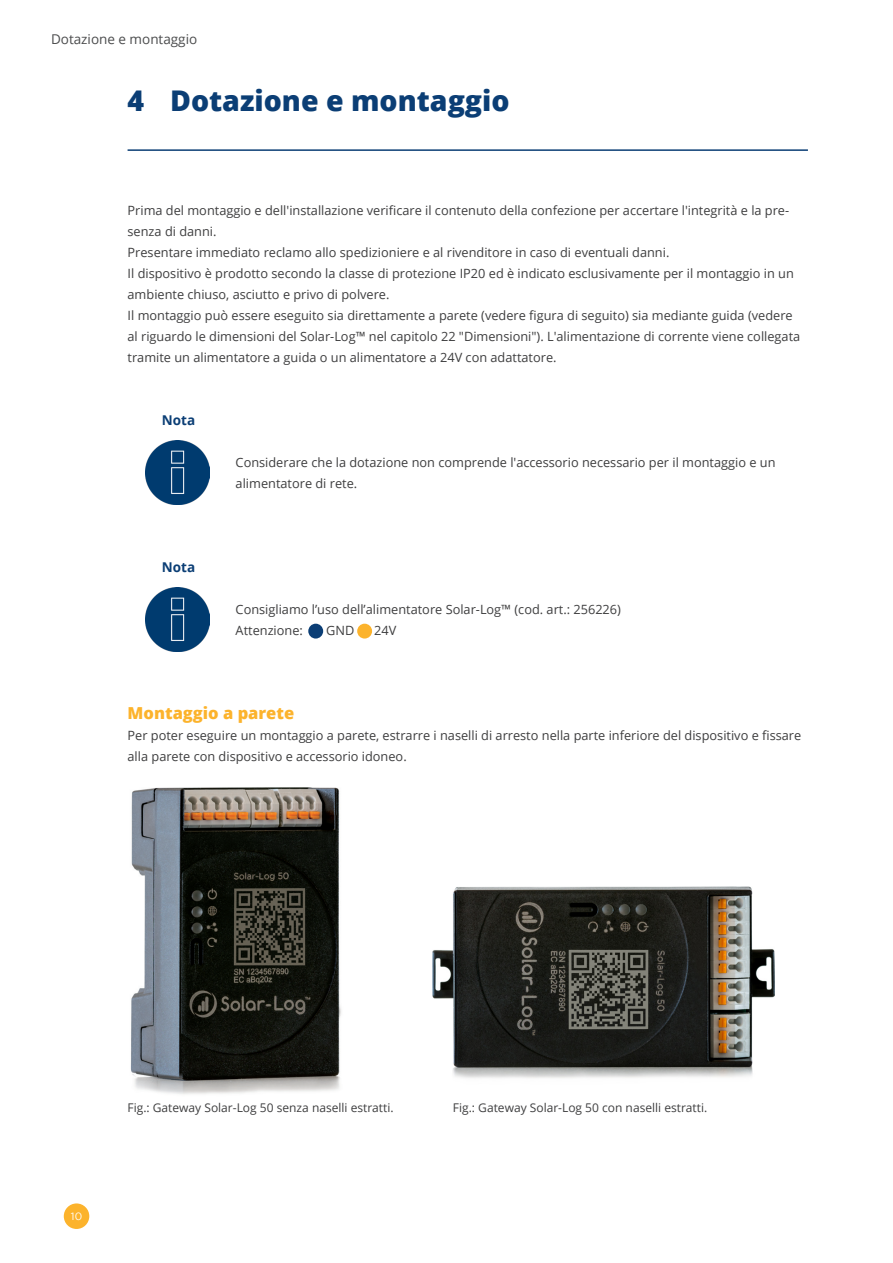
<style>
.page{position:relative;width:893px;height:1263px;background:#fff}
.page>*{position:absolute;margin:0;border:0;box-sizing:border-box;transform-origin:0 0}
.t1{font:800 28.5px "Open Sans";color:#0b3e75}
.Abschnittsüberschrift{font:800 16.5px "Open Sans";color:#fcb32c}
.t2{font:13.5px "Open Sans";color:#4b4c4d}
.Fließtext{font:700 13.5px "Open Sans";color:#0b3e75}
.Fließtext-2{font:12.75px/21px "Open Sans";color:#3e3e3f}
.Bildunterschrift{font:12px "Open Sans";color:#3e3e3f}
.t3{font:10.5px "Gotham";color:#fff}
</style>
<div class="page">
<div style="left:64px;top:1203px;width:25px;height:26px;background:#fcb32c;border-radius:50%"></div>
<hr style="left:128px;top:149px;width:680px;height:2px;background:#0b3e75">
<img style="left:146px;top:440px;width:63px;height:64px">
<img style="left:146px;top:587px;width:63px;height:64px">
<img style="left:130px;top:787px;width:211px;height:307px">
<img style="left:432px;top:887px;width:342px;height:191px">
<div style="left:308px;top:624px;width:15px;height:14px;background:#0b3e75;border-radius:50%"></div>
<div style="left:357px;top:624px;width:15px;height:14px;background:#fcb32c;border-radius:50%"></div>
<p class="t2" style="left:51px;top:30px;width:148px">Dotazione e montaggio</p>
<p class="t1" style="left:128px;top:79px;width:384px">4 Dotazione e montaggio</p>
<p class="Fließtext-2" style="left:128px;top:200px;width:663px">Prima del montaggio e dell'installazione verificare il contenuto della confezione per accertare l'integrità e la pre&shy;senza di danni.<br>Presentare immediato reclamo allo spedizioniere e al rivenditore in caso di eventuali danni.</p>
<p class="Fließtext-2" style="left:128px;top:263px;width:668px">Il dispositivo è prodotto secondo la classe di protezione IP20 ed è indicato esclusivamente per il montaggio in un ambiente chiuso, asciutto e privo di polvere.</p>
<p class="Fließtext-2" style="left:128px;top:305px;width:674px">Il montaggio può essere eseguito sia direttamente a parete (vedere figura di seguito) sia mediante guida (vedere al riguardo le dimensioni del Solar-Log™ nel capitolo 22 "Dimensioni"). L'alimentazione di corrente viene collegata tramite un alimentatore a guida o un alimentatore a 24V con adattatore.</p>
<p class="Fließtext" style="left:162px;top:411px;width:35px">Nota</p>
<p class="Fließtext" style="left:162px;top:558px;width:35px">Nota</p>
<p class="Fließtext-2" style="left:236px;top:452px;width:541px">Considerare che la dotazione non comprende l'accessorio necessario per il montaggio e un alimentatore di rete.</p>
<p class="Fließtext-2" style="left:236px;top:599px;width:387px">Consigliamo l’uso dell’alimentatore Solar-Log™ (cod. art.: 256226)</p>
<p class="Fließtext-2" style="left:236px;top:620px;width:69px">Attenzione:</p>
<p class="Fließtext-2" style="left:326px;top:620px;width:30px">GND</p>
<p class="Fließtext-2" style="left:374px;top:620px;width:24px">24V</p>
<p class="Abschnittsüberschrift" style="left:128px;top:701px;width:168px">Montaggio a parete</p>
<p class="Fließtext-2" style="left:128px;top:725px;width:675px">Per poter eseguire un montaggio a parete, estrarre i naselli di arresto nella parte inferiore del dispositivo e fissare alla parete con dispositivo e accessorio idoneo.</p>
<p class="t3" style="left:71px;top:1210px;width:13px">10</p>
<p class="Bildunterschrift" style="left:128px;top:1099px;width:268px">Fig.: Gateway Solar-Log 50 senza naselli estratti.</p>
<p class="Bildunterschrift" style="left:453px;top:1099px;width:256px">Fig.: Gateway Solar-Log 50 con naselli estratti.</p>
</div>
